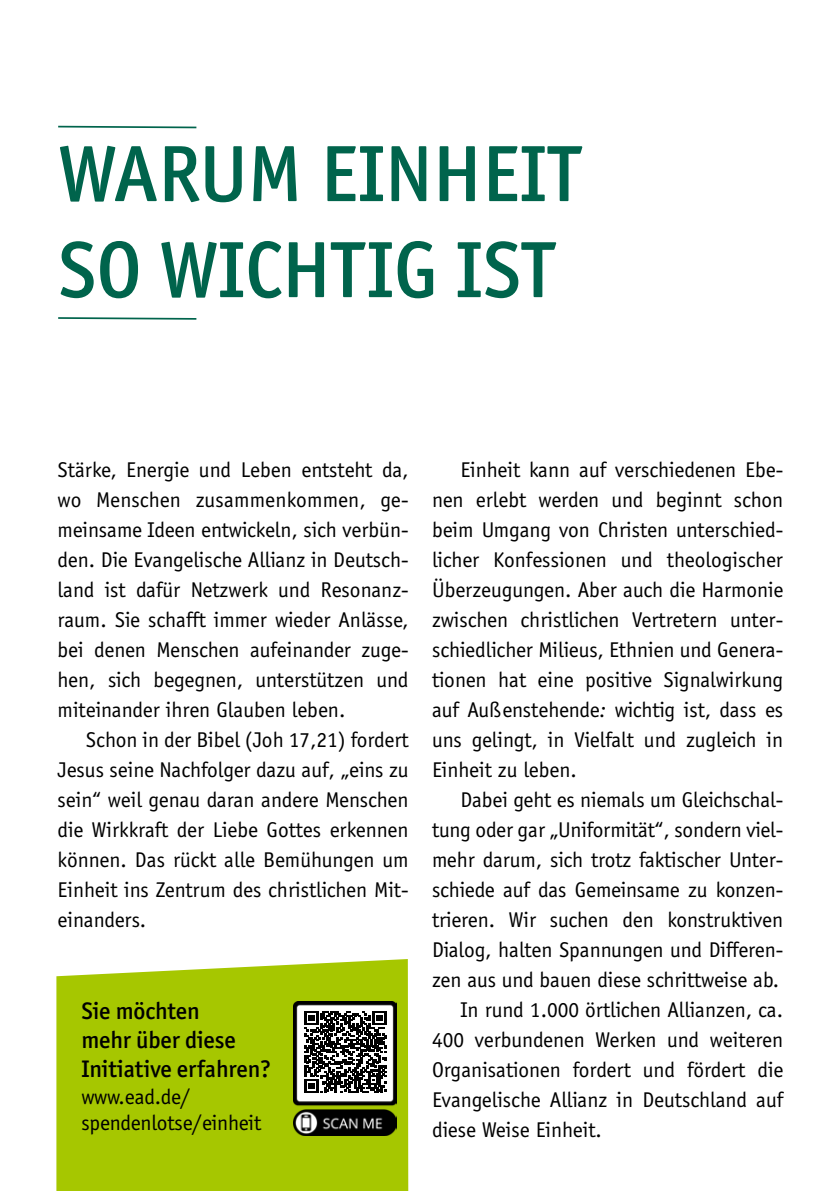
<style>
.page{position:relative;width:840px;height:1191px;background:#fff}
.page>*{position:absolute;margin:0;border:0;box-sizing:border-box;transform-origin:0 0}
.t1{font:500 80px/96px "Officina Sans ITC Std";color:#00644c}
.t2{font:500 24px/28.8px "Officina Sans ITC Std";letter-spacing:-.005em;color:#000}
.t3{font:22px/30px "Officina Sans";letter-spacing:-.005em;color:#000;text-align:justify}
.s1{font-style:italic}
</style>
<div class="page">
<div style="left:56px;top:959px;width:352px;height:232px;background:#a6c700"></div>
<svg style="left:58px;top:317px;width:139px;height:3px"></svg>
<svg style="left:58px;top:125px;width:139px;height:4px"></svg>
<img style="left:293px;top:1001px;width:103px;height:134px">
<div style="left:298px;top:1006px;width:93px;height:90px;background:#fff"></div>
<svg style="left:304px;top:1011px;width:82px;height:82px"></svg>
<h1 class="t1" style="left:58px;top:126px;width:523px">WARUM EINHEIT<br>SO WICHTIG IST</h1>
<p class="t3" style="left:58px;top:455px;width:352px">Stärke, Energie und Leben entsteht da, wo Menschen zusammenkommen, ge&shy;meinsame Ideen entwickeln, sich verbün&shy;den. Die Evangelische Allianz in Deutsch&shy;land ist dafür Netzwerk und Resonanz&shy;raum. Sie schafft immer wieder Anlässe, bei denen Menschen aufeinander zuge&shy;hen, sich begegnen, unterstützen und miteinander ihren Glauben leben.</p>
<p class="t3" style="left:58px;top:725px;width:352px;text-indent:28px">Schon in der Bibel (Joh 17,21) fordert Jesus seine Nachfolger dazu auf, „eins zu sein“ weil genau daran andere Menschen die Wirkkraft der Liebe Gottes erkennen können. Das rückt alle Bemühungen um Einheit ins Zentrum des christlichen Mit&shy;einanders.</p>
<p class="t2" style="left:81px;top:997px;width:191px">Sie möchten<br>mehr über diese<br>Initiative erfahren?</p>
<p class="t3" style="left:81px;top:1083px;width:181px;line-height:26.4px">www.ead.de/ spendenlotse/einheit</p>
<p class="t3" style="left:432px;top:455px;width:352px;text-indent:28px">Einheit kann auf verschiedenen Ebe&shy;nen erlebt werden und beginnt schon beim Umgang von Christen unterschied&shy;licher Konfessionen und theologischer Überzeugungen. Aber auch die Harmonie zwischen christlichen Vertretern unter&shy;schiedlicher Milieus, Ethnien und Genera&shy;tionen hat eine positive Signalwirkung auf Außenstehende<span class="s1">:</span> wichtig ist, dass es uns gelingt, in Vielfalt und zugleich in Einheit zu leben.</p>
<p class="t3" style="left:460px;top:785px;width:324px">Dabei geht es niemals um Gleichschal-</p>
<p class="t3" style="left:432px;top:815px;width:352px">tung oder gar „Uniformität“, sondern viel-</p>
<p class="t3" style="left:432px;top:845px;width:352px">mehr darum, sich trotz faktischer Unter-</p>
<p class="t3" style="left:432px;top:875px;width:352px">schiede auf das Gemeinsame zu konzen-</p>
<p class="t3" style="left:432px;top:905px;width:352px">trieren. Wir suchen den konstruktiven</p>
<p class="t3" style="left:432px;top:935px;width:352px">Dialog, halten Spannungen und Differen-</p>
<p class="t3" style="left:432px;top:965px;width:348px">zen aus und bauen diese schrittweise ab.</p>
<p class="t3" style="left:460px;top:995px;width:324px">In rund 1.000 örtlichen Allianzen, ca.</p>
<p class="t3" style="left:432px;top:1025px;width:352px">400 verbundenen Werken und weiteren</p>
<p class="t3" style="left:432px;top:1055px;width:352px">Organisationen fordert und fördert die</p>
<p class="t3" style="left:432px;top:1085px;width:352px">Evangelische Allianz in Deutschland auf</p>
<p class="t3" style="left:432px;top:1115px;width:171px">diese Weise Einheit.</p>
</div>
